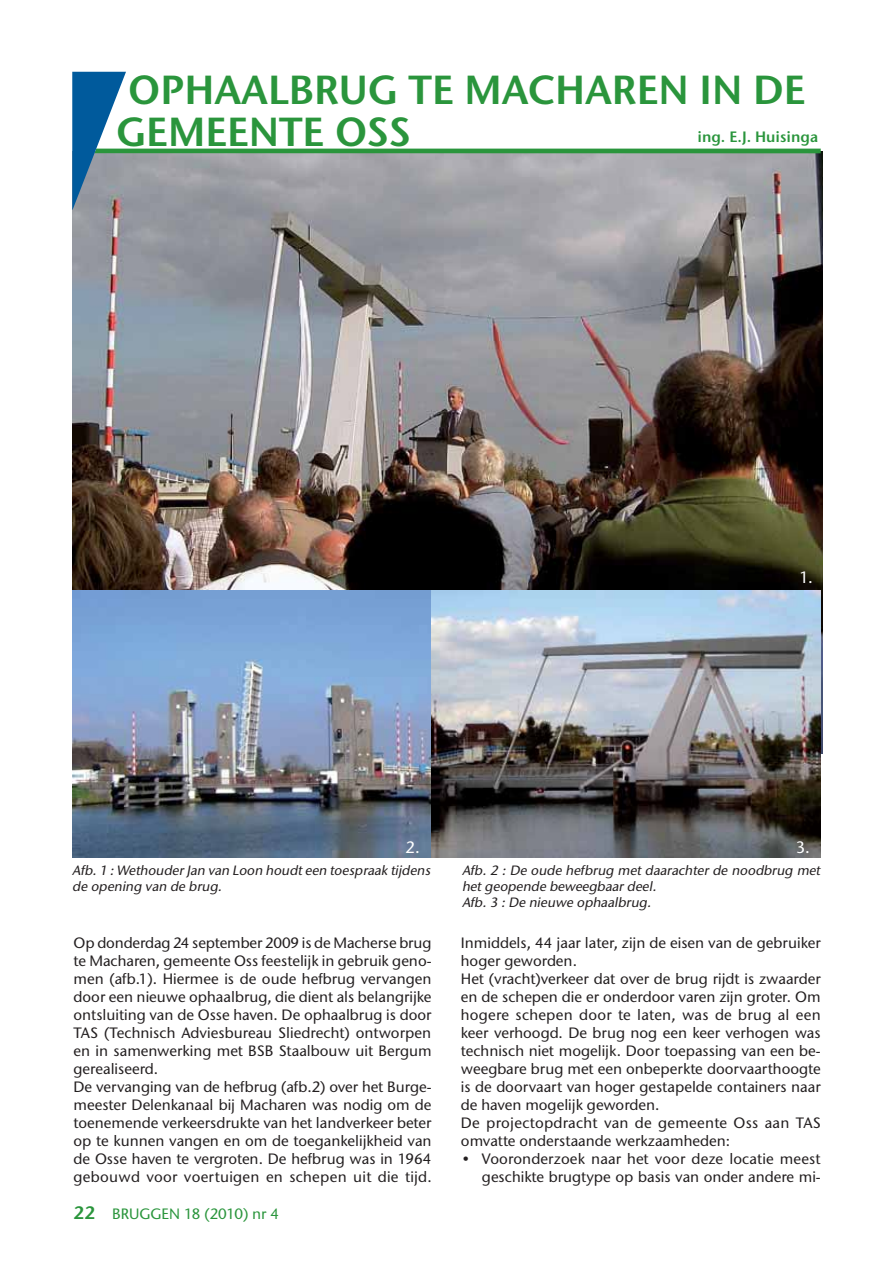
<style>
.page{position:relative;width:893px;height:1263px;background:#fff}
.page>*{position:absolute;margin:0;border:0;box-sizing:border-box;transform-origin:0 0}
.t1{font:40.5px/42px "Stone Sans Sem ITCTT Semi";color:#2a953c}
.t2{font:16.5px "Stone Sans ITCTT Medium";color:#fff}
.t3{font:15px/18px "Stone Sans ITCTT Medium";color:#231f20}
.t4{font:15px "Stone Sans ITCTT Medium";color:#2a953c}
.t5{font:15px "Stone Sans Sem ITCTT Semi";color:#2a953c}
.t6{font:italic 13.5px/16.2px "Stone Sans ITCTT Medium";color:#231f20}
.s1{font-family:"Stone Sans Sem ITCTT Semi";font-size:18px}
</style>
<div class="page">
<img style="left:72px;top:151px;width:750px;height:602px">
<img style="left:72px;top:591px;width:360px;height:267px">
<svg style="left:72px;top:72px;width:749px;height:138px"></svg>
<img style="left:432px;top:591px;width:389px;height:267px">
<h1 class="t1" style="left:116px;top:69px;width:691px">OPHAALBRUG TE MACHAREN IN DE<br>GEMEENTE OSS</h1>
<p class="t5" style="left:697px;top:128px;width:122px">ing. E.J. Huisinga</p>
<p class="t2" style="left:799px;top:570px;width:15px">1.</p>
<p class="t2" style="left:406px;top:840px;width:16px">2.</p>
<p class="t2" style="left:796px;top:840px;width:16px">3.</p>
<p class="t6" style="left:72px;top:863px;width:362px">Afb.1 :Wethouder Jan van Loon houdt een toespraak tijdens de opening van de brug.</p>
<p class="t6" style="left:462px;top:863px;width:362px">Afb. 2 : De oude hefbrug met daarachter de noodbrug met het geopende beweegbaar deel.<br>Afb. 3 : De nieuwe ophaalbrug.</p>
<p class="t3" style="left:74px;top:935px;width:360px">Op donderdag 24 september 2009 is de Macherse brug te Macharen, gemeente Oss feestelijk in gebruik geno&shy;men (afb.1). Hiermee is de oude hefbrug vervangen door een nieuwe ophaalbrug, die dient als belangrijke ontsluiting van de Osse haven. De ophaalbrug is door TAS (Technisch Adviesbureau Sliedrecht) ontworpen en in samenwerking met BSB Staalbouw uit Bergum gerealiseerd.<br>De vervanging van de hefbrug (afb.2) over het Burge&shy;meester Delenkanaal bij Macharen was nodig om de toenemende verkeersdrukte van het landverkeer beter op te kunnen vangen en om de toegankelijkheid van de Osse haven te vergroten. De hefbrug was in 1964 gebouwd voor voertuigen en schepen uit die tijd.</p>
<p class="t3" style="left:461px;top:935px;width:361px">Inmiddels, 44 jaar later, zijn de eisen van de gebruiker hoger geworden.<br>Het (vracht)verkeer dat over de brug rijdt is zwaarder en de schepen die er onderdoor varen zijn groter. Om hogere schepen door te laten, was de brug al een keer verhoogd. De brug nog een keer verhogen was technisch niet mogelijk. Door toepassing van een be&shy;weegbare brug met een onbeperkte doorvaarthoogte is de doorvaart van hoger gestapelde containers naar de haven mogelijk geworden.<br>De projectopdracht van de gemeente Oss aan TAS omvatte onderstaande werkzaamheden:</p>
<p class="t3" style="left:462px;top:1151px;width:360px;text-align:right">• Vooronderzoek naar het voor deze locatie meest geschikte brugtype op basis van onder andere mi-</p>
<p class="t4" style="left:74px;top:1207px;width:207px"><span class="s1">22</span> BRUGGEN 18 (2010) nr 4</p>
</div>
